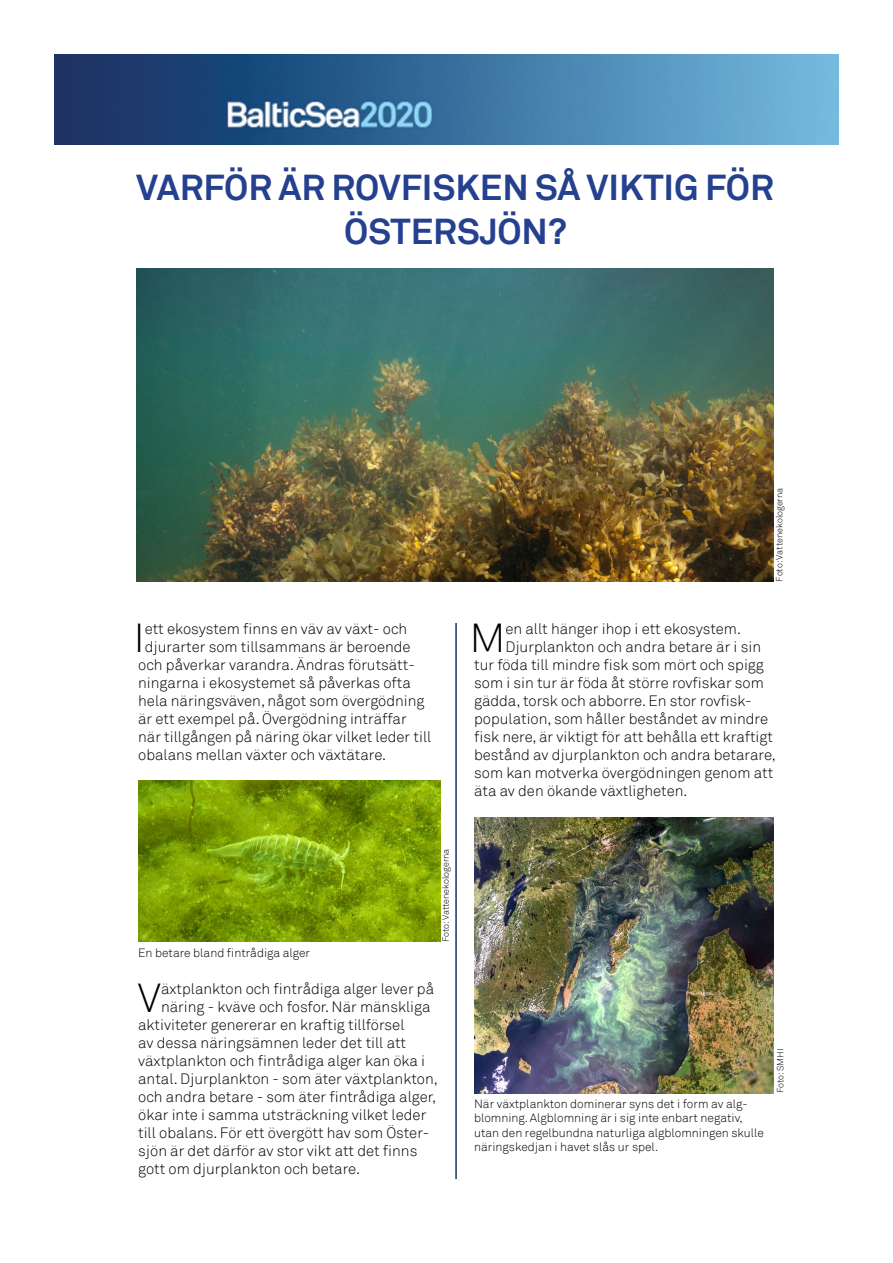
<style>
.page{position:relative;width:893px;height:1263px;background:#fff}
.page>*{position:absolute;margin:0;border:0;box-sizing:border-box;transform-origin:0 0}
.t1{font:300 40.35px "Akkurat";color:#000}
.t2{font:700 36px/43.2px "Akkurat";color:#25408f;text-align:center}
.t3{font:300 15px "Akkurat";color:#000}
.t4{font:300 12px/14.4px "Akkurat";color:#000}
.t5{font:300 9px "Akkurat";letter-spacing:-.005em;color:#000}
</style>
<div class="page">
<img style="left:136px;top:269px;width:638px;height:312px">
<img style="left:54px;top:54px;width:785px;height:91px">
<hr style="left:455px;top:623px;width:2px;height:556px;background:#1e3063">
<img style="left:138px;top:781px;width:302px;height:161px">
<img style="left:474px;top:817px;width:300px;height:276px">
<h2 class="t2" style="left:136px;top:166px;width:639px">VARFÖR ÄR ROVFISKEN SÅ VIKTIG FÖR<br>ÖSTERSJÖN?</h2>
<h1 class="t1" style="left:134px;top:614px;width:12px">I</h1>
<p class="t3" style="left:145px;top:620px;width:264px">ett ekosystem finns en väv av växt- och</p>
<p class="t3" style="left:145px;top:638px;width:267px">djurarter som tillsammans är beroende</p>
<p class="t3" style="left:138px;top:656px;width:278px">och påverkar varandra. Ändras förutsätt-</p>
<p class="t3" style="left:138px;top:674px;width:274px">ningarna i ekosystemet så påverkas ofta</p>
<p class="t3" style="left:138px;top:692px;width:288px">hela näringsväven, något som övergödning</p>
<p class="t3" style="left:138px;top:710px;width:270px">är ett exempel på. Övergödning inträffar</p>
<p class="t3" style="left:138px;top:728px;width:295px">när tillgången på näring ökar vilket leder till</p>
<p class="t3" style="left:138px;top:746px;width:249px">obalans mellan växter och växtätare.</p>
<p class="t4" style="left:138px;top:946px;width:174px">En betare bland fintrådiga alger</p>
<p class="t5" style="left:440px;top:942px;width:95px;rotate:-90deg">Foto: Vattenekologerna</p>
<h1 class="t1" style="left:138px;top:974px;width:25px">V</h1>
<p class="t3" style="left:161px;top:980px;width:275px">äxtplankton och fintrådiga alger lever på</p>
<p class="t3" style="left:161px;top:998px;width:271px">näring - kväve och fosfor. När mänskliga</p>
<p class="t3" style="left:138px;top:1016px;width:268px">aktiviteter genererar en kraftig tillförsel</p>
<p class="t3" style="left:138px;top:1034px;width:269px">av dessa näringsämnen leder det till att</p>
<p class="t3" style="left:138px;top:1052px;width:288px">växtplankton och fintrådiga alger kan öka i</p>
<p class="t3" style="left:138px;top:1070px;width:301px">antal. Djurplankton - som äter växtplankton,</p>
<p class="t3" style="left:138px;top:1088px;width:299px">och andra betare - som äter fintrådiga alger,</p>
<p class="t3" style="left:138px;top:1106px;width:290px">ökar inte i samma utsträckning vilket leder</p>
<p class="t3" style="left:138px;top:1124px;width:292px">till obalans. För ett övergött hav som Öster-</p>
<p class="t3" style="left:138px;top:1142px;width:281px">sjön är det därför av stor vikt att det finns</p>
<p class="t3" style="left:138px;top:1160px;width:223px">gott om djurplankton och betare.</p>
<p class="t5" style="left:774px;top:581px;width:95px;rotate:-90deg">Foto: Vattenekologerna</p>
<h1 class="t1" style="left:470px;top:614px;width:37px">M</h1>
<p class="t3" style="left:505px;top:620px;width:237px">en allt hänger ihop i ett ekosystem.</p>
<p class="t3" style="left:505px;top:638px;width:257px">Djurplankton och andra betare är i sin</p>
<p class="t3" style="left:474px;top:656px;width:291px">tur föda till mindre fisk som mört och spigg</p>
<p class="t3" style="left:474px;top:674px;width:291px">som i sin tur är föda åt större rovfiskar som</p>
<p class="t3" style="left:474px;top:692px;width:279px">gädda, torsk och abborre. En stor rovfisk-</p>
<p class="t3" style="left:474px;top:710px;width:295px">population, som håller beståndet av mindre</p>
<p class="t3" style="left:474px;top:728px;width:300px">fisk nere, är viktigt för att behålla ett kraftigt</p>
<p class="t3" style="left:474px;top:746px;width:303px">bestånd av djurplankton och andra betarare,</p>
<p class="t3" style="left:474px;top:764px;width:301px">som kan motverka övergödningen genom att</p>
<p class="t3" style="left:474px;top:782px;width:215px">äta av den ökande växtligheten.</p>
<p class="t4" style="left:474px;top:1097px;width:291px">När växtplankton dominerar syns det i form av alg&shy;blomning. Algblomning är i sig inte enbart negativ, utan den regelbundna naturliga algblomningen skulle näringskedjan i havet slås ur spel.</p>
<p class="t5" style="left:775px;top:1093px;width:46px;rotate:-90deg">Foto: SMHI</p>
</div>
